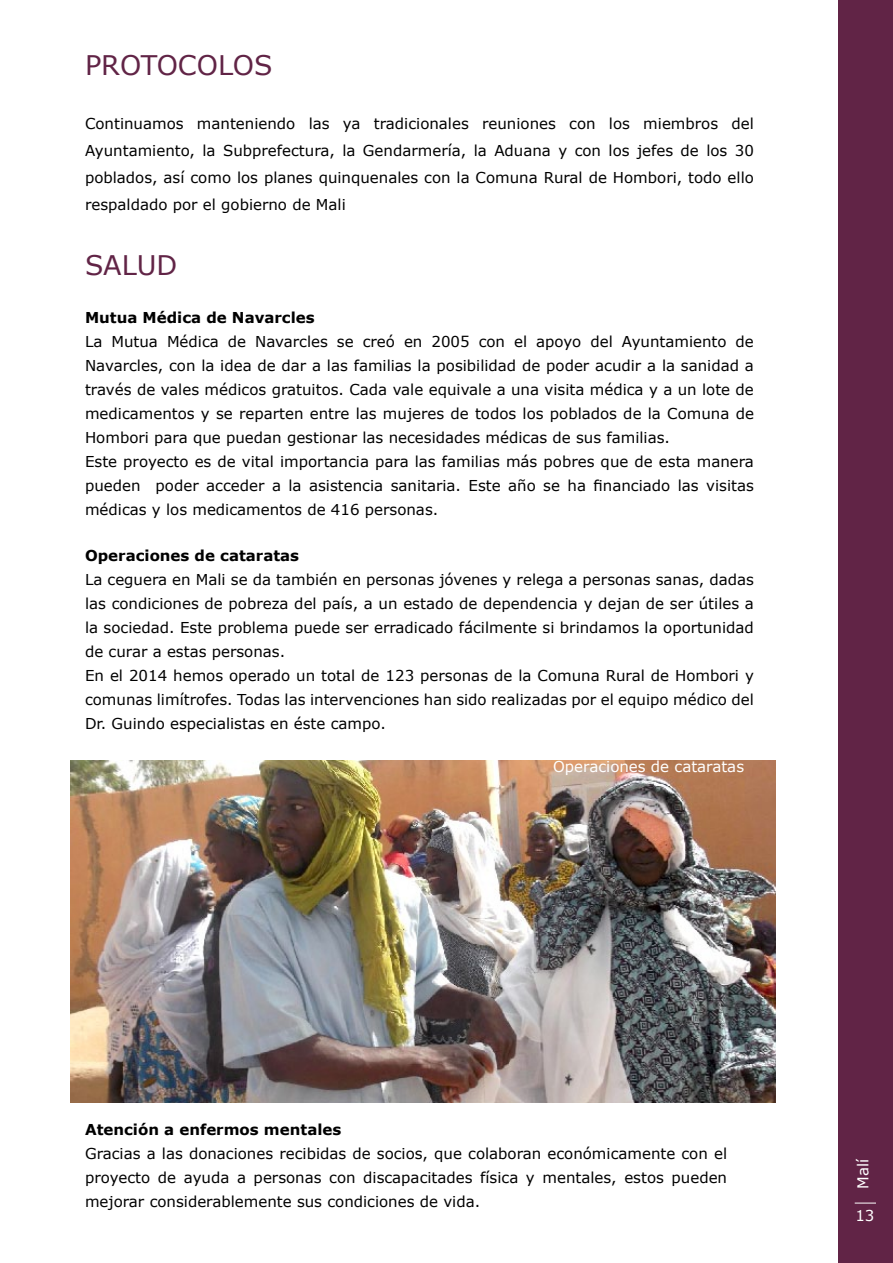
<style>
.page{position:relative;width:893px;height:1263px;background:#fff}
.page>*{position:absolute;margin:0;border:0;box-sizing:border-box;transform-origin:0 0}
.t1{font:27px "Verdana";color:#612446}
.t2{font:15px/24px "Verdana";color:#000;text-align:justify}
.t3{font:700 15px "Verdana";color:#000}
.t4{font:15px "Verdana";color:#fff}
</style>
<div class="page">
<div style="left:839px;top:0;width:54px;height:1263px;background:#612446"></div>
<svg style="left:855px;top:1203px;width:21px;height:1px"></svg>
<img style="left:71px;top:761px;width:704px;height:341px">
<h1 class="t1" style="left:85px;top:46px;width:189px">PROTOCOLOS</h1>
<p class="t2" style="left:85px;top:110px;width:670px;line-height:27px">Continuamos manteniendo las ya tradicionales reuniones con los miembros del Ayuntamiento, la Subprefectura, la Gendarmería, la Aduana y con los jefes de los 30 poblados, así como los planes quinquenales con la Comuna Rural de Hombori, todo ello respaldado por el gobierno de Mali</p>
<h1 class="t1" style="left:85px;top:246px;width:94px">SALUD</h1>
<p class="t3" style="left:85px;top:307px;width:231px">Mutua Médica de Navarcles</p>
<p class="t2" style="left:85px;top:329px;width:670px;text-align:left">La Mutua Médica de Navarcles se creó en 2005 con el apoyo del Ayuntamiento de Navarcles, con la idea de dar a las familias la posibilidad de poder acudir a la sanidad a través de vales médicos gratuitos. Cada vale equivale a una visita médica y a un lote de medicamentos y se reparten entre las mujeres de todos los poblados de la Comuna de Hombori para que puedan gestionar las necesidades médicas de sus familias.<br>Este proyecto es de vital importancia para las familias más pobres que de esta manera pueden poder acceder a la asistencia sanitaria. Este año se ha financiado las visitas médicas y los medicamentos de 416 personas.</p>
<p class="t3" style="left:85px;top:546px;width:216px">Operaciones de cataratas</p>
<p class="t2" style="left:85px;top:568px;width:670px;text-align:left">La ceguera en Mali se da también en personas jóvenes y relega a personas sanas, dadas las condiciones de pobreza del país, a un estado de dependencia y dejan de ser útiles a la sociedad. Este problema puede ser erradicado fácilmente si brindamos la oportunidad de curar a estas personas.<br>En el 2014 hemos operado un total de 123 personas de la Comuna Rural de Hombori y comunas limítrofes. Todas las intervenciones han sido realizadas por el equipo médico del Dr. Guindo especialistas en éste campo.</p>
<p class="t4" style="left:553px;top:756px;width:192px">Operaciones de cataratas</p>
<p class="t3" style="left:85px;top:1120px;width:258px">Atención a enfermos mentales</p>
<p class="t2" style="left:85px;top:1142px;width:644px">Gracias a las donaciones recibidas de socios, que colaboran económicamente con el proyecto de ayuda a personas con discapacitades física y mentales, estos pueden mejorar considerablemente sus condiciones de vida.</p>
<p class="t4" style="left:852px;top:1189px;width:32px;rotate:-90deg">Malí</p>
<p class="t4" style="left:855px;top:1205px;width:21px">13</p>
</div>
